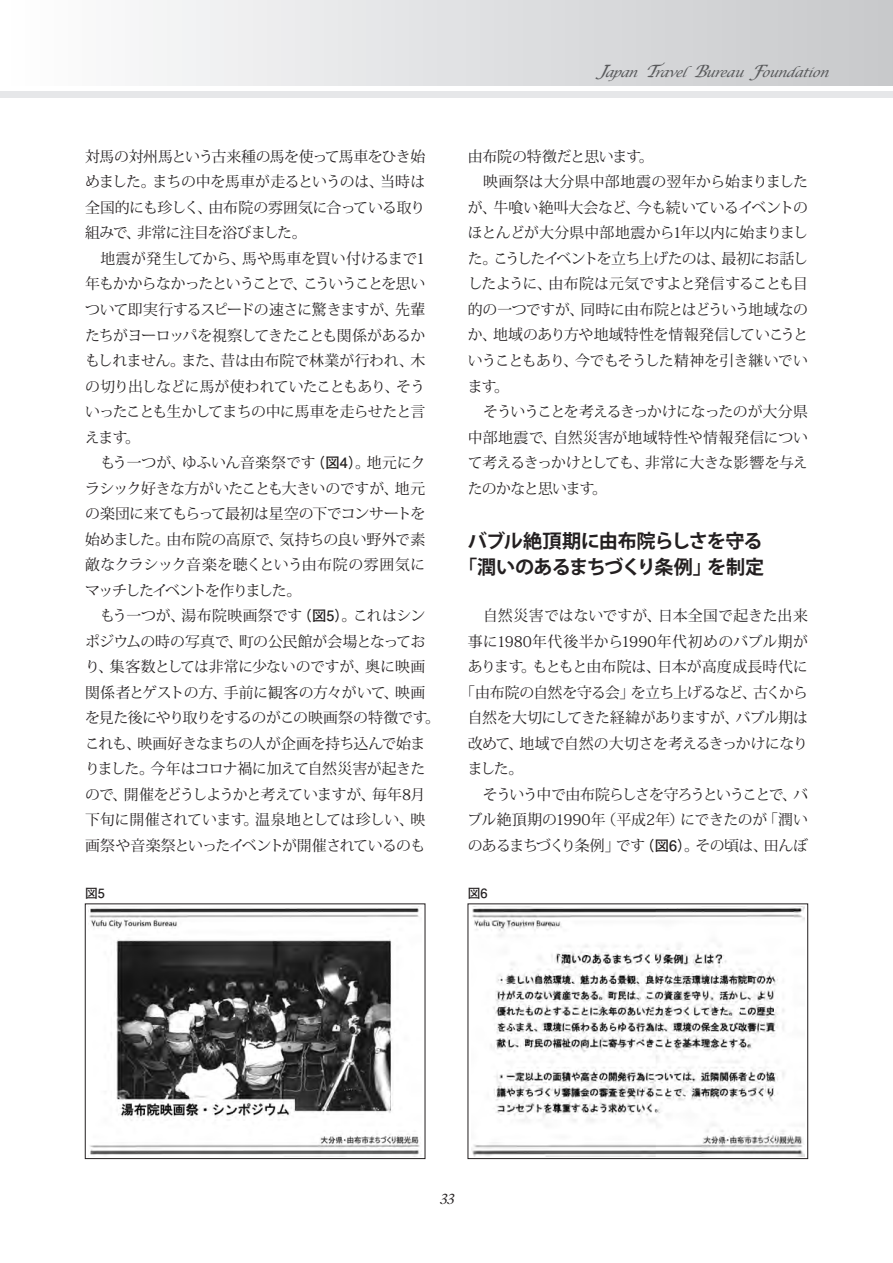
<style>
.page{position:relative;width:893px;height:1263px;background:#fff}
.page>*{position:absolute;margin:0;border:0;box-sizing:border-box;transform-origin:0 0}
.t1{font:700 19.2px/25.5px "Koz Go Pro";letter-spacing:-.04em;color:#231f20;text-align:center}
.t2{font:14.85px/25.5px "Koz Min Pr 6 N";letter-spacing:-.03em;color:#231f20}
.t3{font:14.85px "Koz Min Pr 6 N";letter-spacing:.01em;color:#231f20}
.t4{font:14.85px "Koz Min Pr 6 N";letter-spacing:-.05em;color:#231f20}
.t5{font:14.85px "Koz Min Pr 6 N";letter-spacing:-.055em;color:#231f20}
.t6{font:14.85px "Koz Min Pr 6 N";letter-spacing:-.08em;color:#231f20}
.t7{font:14.85px "Koz Min Pr 6 N";letter-spacing:-.005em;color:#231f20}
.t8{font:14.85px "Koz Min Pr 6 N";color:#231f20}
.t9{font:italic 14.85px "Galliard";color:#231f20}
.t10{font:italic 12.75px "Lucida Calligraphy";color:#57585a}
.t11{font:700 12.75px "Futo Go B101 Pro";color:#231f20}
.s1{font-size:16.95px}
.s2{font-family:"Futo Go B101 Pro";font-weight:700;font-size:14.4px}
</style>
<div class="page">
<div style="left:0;top:0;width:893px;height:85px;background:linear-gradient(to right,#fefeff,#c7c8ca)"></div>
<div style="left:0;top:91px;width:893px;height:7px;background:#e6e7e9"></div>
<img style="left:88px;top:906px;width:332px;height:250px">
<div style="left:85px;top:904px;width:340px;height:255px;border:1px solid #231f20"></div>
<img style="left:471px;top:906px;width:333px;height:250px">
<div style="left:468px;top:904px;width:340px;height:255px;border:1px solid #231f20"></div>
<p class="t10" style="left:597px;top:65px;width:237px"><span class="s1">J</span>apan <span class="s1">T</span>ravel<span class="s1">B</span>ureau <span class="s1">F</span>oundation</p>
<p class="t2" style="left:85px;top:144px;width:357px">対馬の対州馬という古来種の馬を使って馬車をひき始めました。まちの中を馬車が走るというのは、当時は全国的にも珍しく、由布院の雰囲気に合っている取り組みで、非常に注目を浴びました。<br>　地震が発生してから、馬や馬車を買い付けるまで1年もかからなかったということで、こういうことを思いついて即実行するスピードの速さに驚きますが、先輩たちがヨーロッパを視察してきたことも関係があるかもしれません。また、昔は由布院で林業が行われ、木の切り出しなどに馬が使われていたこともあり、そういったことも生かしてまちの中に馬車を走らせたと言えます。<br>　もう一つが、ゆふいん音楽祭です<span class="s2">（図4）</span>。地元にクラシック好きな方がいたことも大きいのですが、地元の楽団に来てもらって最初は星空の下でコンサートを始めました。由布院の高原で、気持ちの良い野外で素敵なクラシック音楽を聴くという由布院の雰囲気にマッチしたイベントを作りました。<br>　もう一つが、湯布院映画祭です<span class="s2">（図5）</span>。これはシンポジウムの時の写真で、町の公民館が会場となっており、集客数としては非常に少ないのですが、奥に映画関係者とゲストの方、手前に観客の方々がいて、映画を見た後にやり取りをするのがこの映画祭の特徴です。これも、映画好きなまちの人が企画を持ち込んで始まりました。今年はコロナ禍に加えて自然災害が起きたので、開催をどうしようかと考えていますが、毎年8月下旬に開催されています。温泉地としては珍しい、映画祭や音楽祭といったイベントが開催されているのも</p>
<p class="t2" style="left:468px;top:144px;width:342px">由布院の特徴だと思います。<br>　映画祭は大分県中部地震の翌年から始まりましたが、牛喰い絶叫大会など、今も続いているイベントのほとんどが大分県中部地震から1年以内に始まりました。こうしたイベントを立ち上げたのは、最初にお話ししたように、由布院は元気ですよと発信することも目的の一つですが、同時に由布院とはどういう地域なのか、地域のあり方や地域特性を情報発信していこうということもあり、今でもそうした精神を引き継いでいます。</p>
<p class="t2" style="left:468px;top:399px;width:342px;text-align:justify;text-indent:15px">そういうことを考えるきっかけになったのが大分県中部地震で、自然災害が地域特性や情報発信について考えるきっかけとしても、非常に大きな影響を与えたのかなと思います。</p>
<p class="t1" style="left:458px;top:530px;width:308px">バブル絶頂期に由布院らしさを守る「潤いのあるまちづくり条例」を制定</p>
<p class="t8" style="left:468px;top:607px;width:342px">　自然災害ではないですが、日本全国で起きた出来</p>
<p class="t3" style="left:468px;top:633px;width:342px">事に1980年代後半から1990年代初めのバブル期が</p>
<p class="t7" style="left:468px;top:658px;width:342px">あります。もともと由布院は、日本が高度成長時代に</p>
<p class="t5" style="left:460px;top:684px;width:349px">「由布院の自然を守る会」を立ち上げるなど、古くから</p>
<p class="t2" style="left:468px;top:705px;width:342px">自然を大切にしてきた経緯がありますが、バブル期は</p>
<p class="t2" style="left:468px;top:731px;width:342px">改めて、地域で自然の大切さを考えるきっかけになり</p>
<p class="t2" style="left:468px;top:756px;width:57px">ました。</p>
<p class="t6" style="left:468px;top:786px;width:342px">　そういう中で由布院らしさを守ろうということで、バ</p>
<p class="t2" style="left:468px;top:807px;width:342px">ブル絶頂期の1990年（平成2年）にできたのが「潤い</p>
<p class="t4" style="left:468px;top:837px;width:342px">のあるまちづくり条例」です<span class="s2">（図6）</span>。その頃は、田んぼ</p>
<p class="t11" style="left:85px;top:883px;width:21px">図5</p>
<p class="t11" style="left:468px;top:883px;width:21px">図6</p>
<p class="t9" style="left:439px;top:1190px;width:16px">33</p>
</div>
